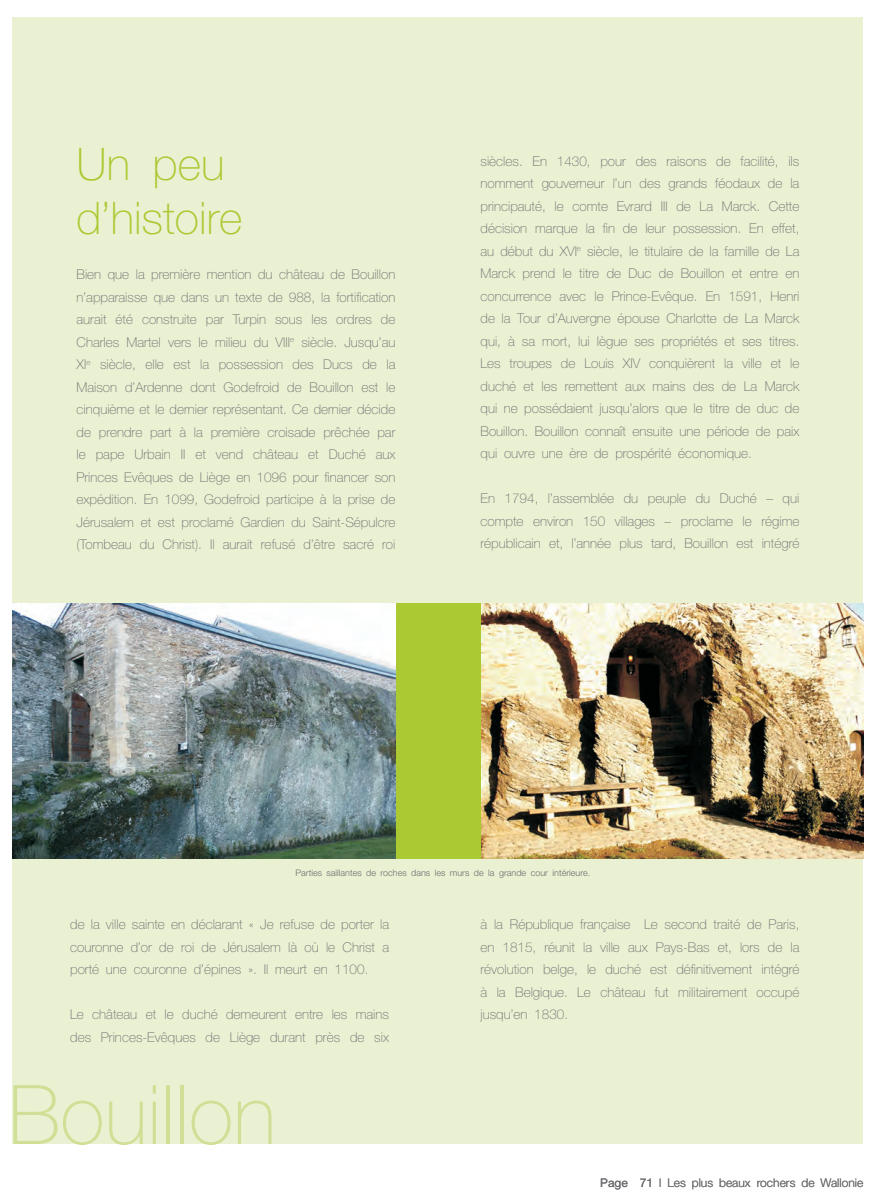
<style>
.page{position:relative;width:876px;height:1197px;background:#fff}
.page>*{position:absolute;margin:0;border:0;box-sizing:border-box;transform-origin:0 0}
.t1{font:100 82.5px "Helvetica Neue";color:#cfdf95}
.t2{font:100 45px/54px "Helvetica Neue";color:#aac932}
.t3{font:100 13.5px/22.5px "Helvetica Neue";color:#6c6d70;text-align:justify}
.t4{font:300 12px "Helvetica Neue";color:#6c6d70}
.t5{font:300 9px "Helvetica Neue";color:#6c6d70}
.s1{font-weight:400}
</style>
<div class="page">
<div style="left:13px;top:17px;width:850px;height:1127px;background:#eaf1d2"></div>
<div style="left:13px;top:604px;width:850px;height:255px;background:#aac932"></div>
<img style="left:481px;top:604px;width:382px;height:255px">
<img style="left:13px;top:604px;width:382px;height:255px">
<h2 class="t2" style="left:77px;top:137px;width:168px">Un peu d’histoire</h2>
<p class="t3" style="left:77px;top:263px;width:320px">Bien que la première mention du château de Bouillon n’apparaisse que dans un texte de 988, la fortification aurait été construite par Turpin sous les ordres de Charles Martel vers le milieu du VIII<sup>e</sup> siècle. Jusqu’au XI<sup>e</sup> siècle, elle est la possession des Ducs de la Maison d’Ardenne dont Godefroid de Bouillon est le cinquième et le dernier représentant. Ce dernier décide de prendre part à la première croisade prêchée par le pape Urbain II et vend château et Duché aux Princes Evêques de Liège en 1096 pour financer son expédition. En 1099, Godefroid participe à la prise de Jérusalem et est proclamé Gardien du Saint-Sépulcre (Tombeau du Christ). Il aurait refusé d’être sacré roi</p>
<p class="t3" style="left:480px;top:150px;width:320px">siècles. En 1430, pour des raisons de facilité, ils nomment gouverneur l’un des grands féodaux de la principauté, le comte Evrard III de La Marck. Cette décision marque la fin de leur possession. En effet, au début du XVI<sup>e</sup> siècle, le titulaire de la famille de La Marck prend le titre de Duc de Bouillon et entre en concurrence avec le Prince-Evêque. En 1591, Henri de la Tour d’Auvergne épouse Charlotte de La Marck qui, à sa mort, lui lègue ses propriétés et ses titres.<br>Les troupes de Louis XIV conquièrent la ville et le duché et les remettent aux mains des de La Marck qui ne possédaient jusqu’alors que le titre de duc de Bouillon. Bouillon connaît ensuite une période de paix qui ouvre une ère de prospérité économique.</p>
<p class="t3" style="left:480px;top:487px;width:320px">En 1794, l’assemblée du peuple du Duché – qui compte environ 150 villages – proclame le régime républicain et, l’année plus tard, Bouillon est intégré</p>
<p class="t5" style="left:296px;top:867px;width:296px">Parties saillantes de roches dans les murs de la grande cour intérieure.</p>
<p class="t3" style="left:70px;top:913px;width:320px">de la ville sainte en déclarant « Je refuse de porter la couronne d’or de roi de Jérusalem là où le Christ a porté une couronne d’épines ». Il meurt en 1100.</p>
<p class="t3" style="left:70px;top:1003px;width:320px">Le château et le duché demeurent entre les mains des Princes-Evêques de Liège durant près de six</p>
<h1 class="t1" style="left:8px;top:1068px;width:269px">Bouillon</h1>
<p class="t3" style="left:480px;top:913px;width:320px">à la République française Le second traité de Paris, en 1815, réunit la ville aux Pays-Bas et, lors de la révolution belge, le duché est définitivement intégré à la Belgique. Le château fut militairement occupé jusqu’en 1830.</p>
<p class="t4" style="left:600px;top:1176px;width:264px"><span class="s1">Page 71</span> l Les plus beaux rochers de Wallonie</p>
</div>
